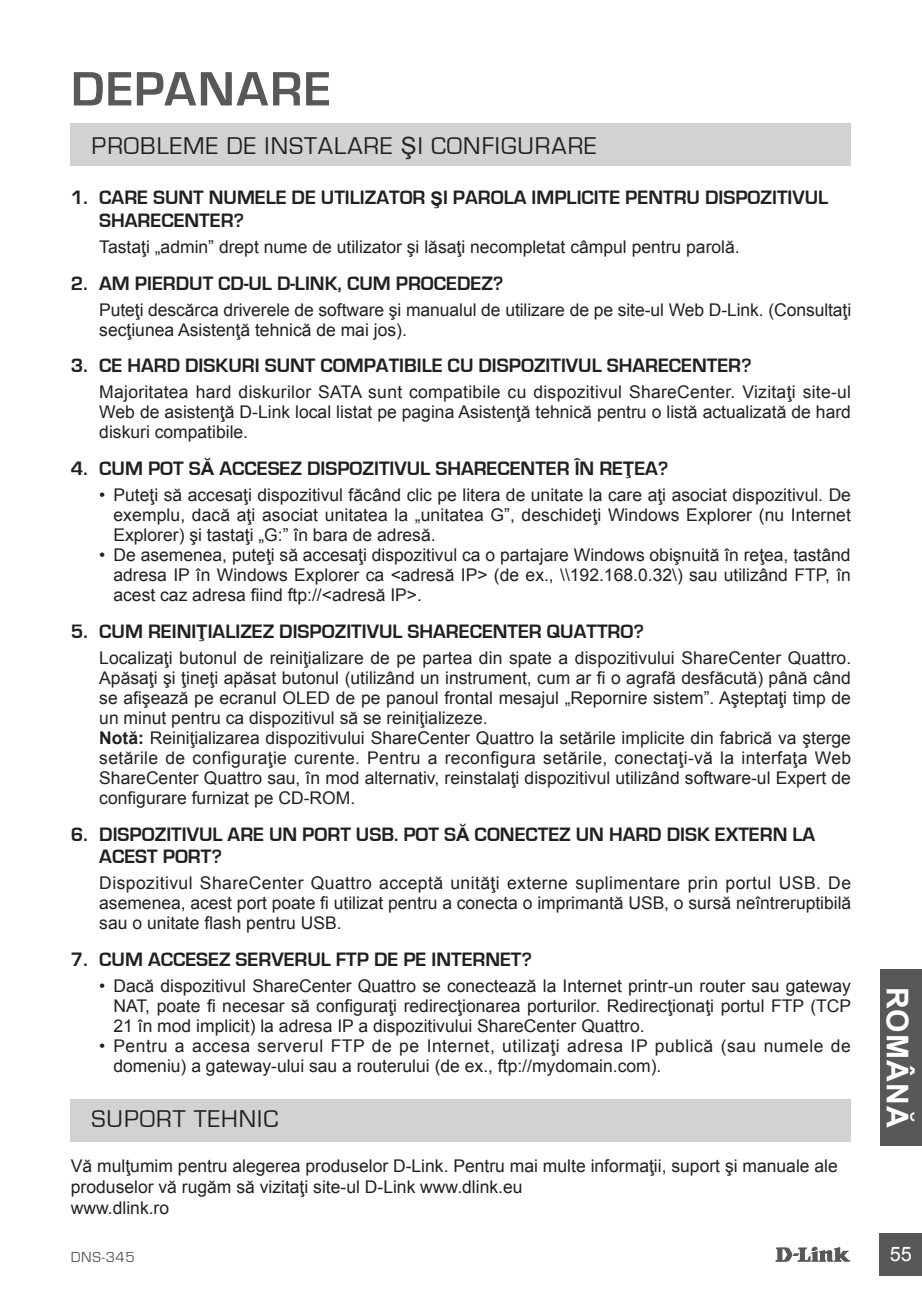
<style>
.page{position:relative;width:922px;height:1297px;background:#fff}
.page>*{position:absolute;margin:0;border:0;box-sizing:border-box;transform-origin:0 0}
.t1{font:700 50px "Eurostile";letter-spacing:.035em;color:#57585a}
.t2{font:700 30px "Arial";color:#fff}
.t3{font:25px "Eurostile";letter-spacing:.04em;color:#231f20}
.t4{font:700 20px "Eurostile";color:#231f20}
.t5{font:20px "Arial";color:#fff}
.t6{font:17.5px/20px "Arial";color:#231f20;text-align:justify}
.t7{font:17.5px/20px "Arial";letter-spacing:.03em;color:#231f20}
.t8{font:15px "Eurostile";color:#57585a}
.s1{font-family:"Arial";font-size:23.75px}
.s2{font-family:"Arial";font-size:18.75px}
.s3{font-weight:700}
</style>
<div class="page">
<svg style="left:775px;top:1246px;width:75px;height:16px"></svg>
<div style="left:879px;top:1233px;width:42px;height:43px;background:#57585a"></div>
<div style="left:879px;top:969px;width:42px;height:177px;background:#57585a"></div>
<div style="left:71px;top:124px;width:779px;height:42px;background:#d1d2d4"></div>
<div style="left:71px;top:1099px;width:779px;height:42px;background:#d1d2d4"></div>
<h1 class="t1" style="left:71px;top:62px;width:261px">DEPANARE</h1>
<h3 class="t3" style="left:92px;top:132px;width:272px">PROBLEME DE INSTALARE</h3>
<h3 class="t3" style="left:401px;top:132px;width:47px"><span class="s1">Ş</span>I CON</h3>
<h3 class="t3" style="left:481px;top:132px;width:53px">FIGURARE</h3>
<p class="t4" style="left:71px;top:187px;width:96px">1. CARE SUNT</p>
<p class="t4" style="left:209px;top:187px;width:58px">NUMELE</p>
<p class="t4" style="left:291px;top:187px;width:41px">DE UTILIZATO</p>
<p class="t4" style="left:412px;top:187px;width:91px">R <span class="s2">ş</span>I PAROLA</p>
<p class="t4" style="left:531px;top:187px;width:33px">IMPLICITE</p>
<p class="t4" style="left:625px;top:187px;width:13px">PENT</p>
<p class="t4" style="left:673px;top:187px;width:42px">RU DISPOZITI</p>
<p class="t4" style="left:792px;top:187px;width:25px">VUL</p>
<p class="t4" style="left:99px;top:209px;width:87px">SHARECENTE</p>
<p class="t4" style="left:221px;top:209px;width:25px">R?</p>
<p class="t6" style="left:99px;top:237px;width:641px">Tastaţi „admin” drept nume de utilizator şi lăsaţi necompletat câmpul pentru parolă.</p>
<p class="t4" style="left:71px;top:272px;width:118px">2. AM PIERDUT</p>
<p class="t4" style="left:218px;top:272px;width:216px">CD-UL D-LINK, CU M PROCEDEZ</p>
<p class="t4" style="left:493px;top:272px;width:12px">?</p>
<p class="t6" style="left:99px;top:300px;width:753px">Puteţi descărca driverele de software şi manualul de utilizare de pe site-ul Web D-Link. (Consultaţi secţiunea Asistenţă tehnică de mai jos).</p>
<p class="t4" style="left:71px;top:355px;width:127px">3. CEHARDDISKU</p>
<p class="t4" style="left:242px;top:355px;width:37px">RI SUNT</p>
<p class="t4" style="left:320px;top:355px;width:54px">COMPATIBILE</p>
<p class="t4" style="left:447px;top:355px;width:42px">CU DISPOZITI</p>
<p class="t4" style="left:566px;top:355px;width:128px">VUL SHARECENTE</p>
<p class="t4" style="left:728px;top:355px;width:25px">R?</p>
<p class="t6" style="left:99px;top:382px;width:753px">Majoritatea hard diskurilor SATA sunt compatibile cu dispozitivul ShareCenter. Vizitaţi site-ul Web de asistenţă D-Link local listat pe pagina Asistenţă tehnică pentru o listă actualizată de hard diskuri compatibile.</p>
<p class="t4" style="left:71px;top:458px;width:90px">4. CUM POT</p>
<p class="t4" style="left:189px;top:458px;width:44px">S<span class="s2">ă</span> ACCESEZ</p>
<p class="t4" style="left:307px;top:458px;width:11px">DISPOZITI</p>
<p class="t4" style="left:394px;top:458px;width:128px">VUL SHARECENTE</p>
<p class="t4" style="left:556px;top:458px;width:113px">R ÎN RE<span class="s2">ţ</span>EA?</p>
<p class="t6" style="left:113px;top:485px;width:738px;text-indent:-14px">• Puteţi să accesaţi dispozitivul făcând clic pe litera de unitate la care aţi asociat dispozitivul. De exemplu, dacă aţi asociat unitatea la „unitatea G”, deschideţi Windows Explorer (nu Internet Explorer) şi tastaţi „G:” în bara de adresă.</p>
<p class="t6" style="left:113px;top:545px;width:738px;text-indent:-14px">• De asemenea, puteţi să accesaţi dispozitivul ca o partajare Windows obişnuită în reţea, tastând adresa IP în Windows Explorer ca &lt;adresă IP&gt; (de ex., \\192.168.0.32\) sau utilizând FTP, în acest caz adresa fiind ftp://&lt;adresă IP&gt;.</p>
<p class="t4" style="left:71px;top:620px;width:100px">5. CUM REINI</p>
<p class="t4" style="left:196px;top:620px;width:22px"><span class="s2">ţ</span> IALIZEZ</p>
<p class="t4" style="left:279px;top:620px;width:11px">DISPOZITI</p>
<p class="t4" style="left:366px;top:620px;width:128px">VUL SHARECENTE</p>
<p class="t4" style="left:529px;top:620px;width:31px">R QUATT</p>
<p class="t4" style="left:607px;top:620px;width:38px">RO?</p>
<p class="t6" style="left:99px;top:648px;width:753px;text-align:left">Localizaţi butonul de reiniţializare de pe partea din spate a dispozitivului ShareCenter Quattro.<br>Apăsaţi şi ţineţi apăsat butonul (utilizând un instrument, cum ar fi o agrafă desfăcută) până când se afişează pe ecranul OLED de pe panoul frontal mesajul „Repornire sistem”. Aşteptaţi timp de un minut pentru ca dispozitivul să se reiniţializeze.<br><span class="s3">Notă:</span> Reiniţializarea dispozitivului ShareCenter Quattro la setările implicite din fabrică va şterge setările de configuraţie curente. Pentru a reconfigura setările, conectaţi-vă la interfaţa Web ShareCenter Quattro sau, în mod alternativ, reinstalaţi dispozitivul utilizând software-ul Expert de configurare furnizat pe CD-ROM.</p>
<p class="t4" style="left:71px;top:823px;width:52px">6. DISPOZITI</p>
<p class="t4" style="left:187px;top:823px;width:301px">VUL ARE UN PORT USB. POT S<span class="s2">ă</span> CONECTEZ</p>
<p class="t4" style="left:575px;top:823px;width:103px">UN HARDDISK</p>
<p class="t4" style="left:714px;top:823px;width:90px">EXTERN LA</p>
<p class="t4" style="left:99px;top:846px;width:13px">ACEST</p>
<p class="t4" style="left:163px;top:846px;width:61px">PO RT?</p>
<p class="t6" style="left:99px;top:873px;width:753px">Dispozitivul ShareCenter Quattro acceptă unităţi externe suplimentare prin portul USB. De asemenea, acest port poate fi utilizat pentru a conecta o imprimantă USB, o sursă neîntreruptibilă sau o unitate flash pentru USB.</p>
<p class="t4" style="left:71px;top:948px;width:90px">7. CUM ACCESEZ</p>
<p class="t4" style="left:235px;top:948px;width:298px">SERVERUL FTP DE PE INTERNET?</p>
<p class="t6" style="left:113px;top:976px;width:739px;text-indent:-14px">• Dacă dispozitivul ShareCenter Quattro se conectează la Internet printr-un router sau gateway NAT, poate fi necesar să configuraţi redirecţionarea porturilor. Redirecţionaţi portul FTP (TCP 21 în mod implicit) la adresa IP a dispozitivului ShareCenter Quattro.</p>
<p class="t7" style="left:113px;top:1036px;width:738px;text-indent:-14px">• Pentru a accesa serverul FTP de pe Internet, utilizaţi adresa IP publică (sau numele de domeniu) a gateway-ului sau a routerului (de ex., ftp://mydomain.com).</p>
<h3 class="t3" style="left:92px;top:1105px;width:65px">SUPORT</h3>
<h3 class="t3" style="left:194px;top:1105px;width:17px">TEHN</h3>
<h3 class="t3" style="left:257px;top:1105px;width:21px">IC</h3>
<p class="t6" style="left:71px;top:1155px;width:768px;line-height:21px;text-align:left">Vă mulţumim pentru alegerea produselor D-Link. Pentru mai multe informaţii, suport şi manuale ale produselor vă rugăm să vizitaţi site-ul D-Link www.dlink.eu<br>www.dlink.ro</p>
<h2 class="t2" style="left:917px;top:987px;width:142px;rotate:90deg">ROMÂNĂ</h2>
<p class="t8" style="left:71px;top:1249px;width:65px">DNS-345</p>
<p class="t5" style="left:889px;top:1241px;width:24px">55</p>
</div>
